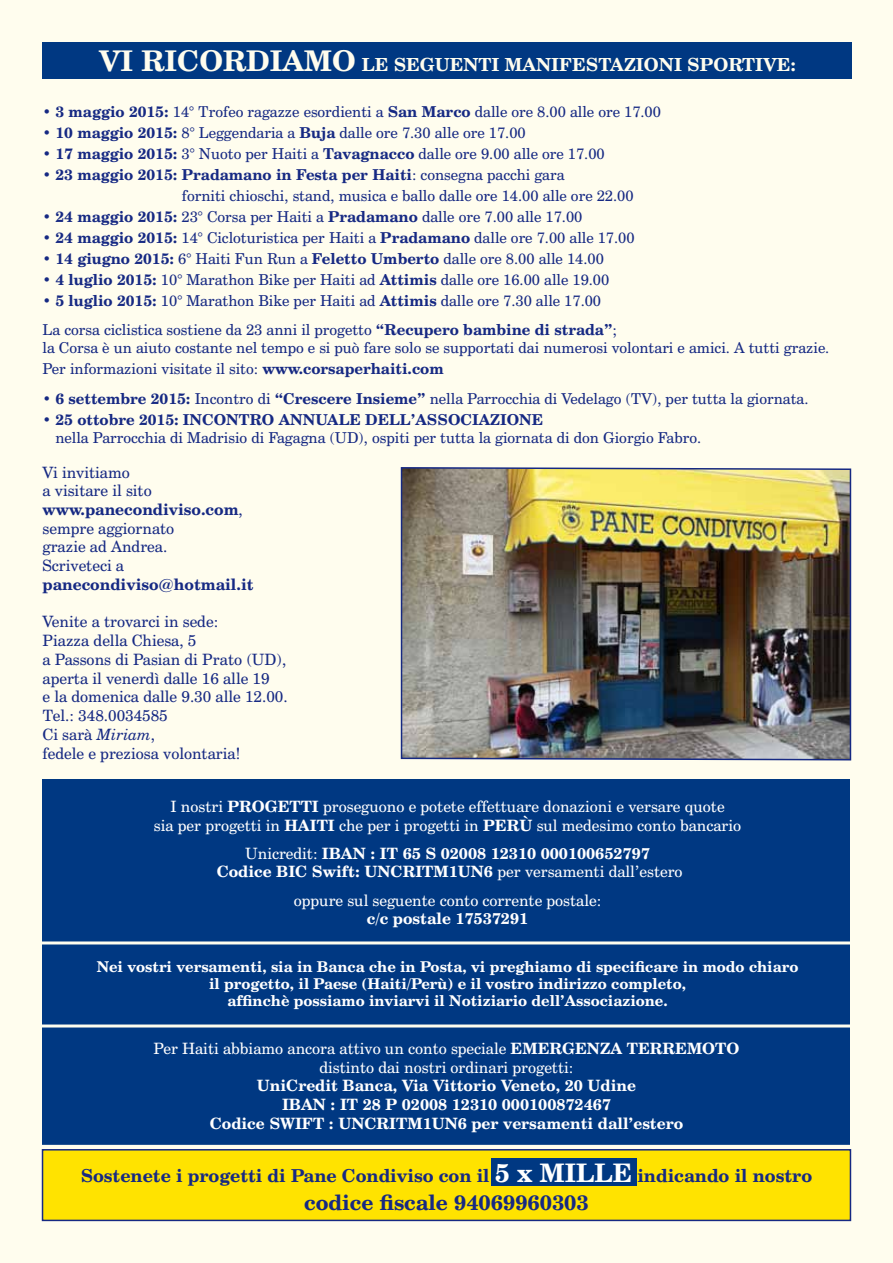
<style>
.page{position:relative;width:893px;height:1263px;background:#fffdee}
.page>*{position:absolute;margin:0;border:0;box-sizing:border-box;transform-origin:0 0}
.t1{font:700 21px "Century Schoolbook BT";color:#162983}
.t2{font:700 18px "Century Schoolbook BT";color:#fffdee}
.t3{font:700 17.85px "Century Schoolbook BT";color:#162983}
.t4{font:15.6px/18.8px "Century Schoolbook BT";color:#162983}
.t5{font:15.6px/18.8px "Century Schoolbook BT";color:#fff;text-align:center}
.t6{font:700 15.6px/18.8px "Century Schoolbook BT";color:#fff;text-align:center}
.t7{font:700 15.6px "Century Schoolbook BT";color:#162983}
.t8{font:15px/21px "Century Schoolbook BT";color:#162983}
.t9{font:700 14.85px/17.1px "Century Schoolbook BT";color:#fff;text-align:center}
.s1{font-size:28.5px}
.s2{font-weight:700}
.s3{font-style:italic}
.s4{font-weight:400}
.s5{font-size:25.5px;color:#fff}
</style>
<div class="page">
<div style="left:43px;top:779px;width:807px;height:441px;background:#003882"></div>
<img style="left:400px;top:467px;width:452px;height:294px">
<div style="left:43px;top:43px;width:809px;height:36px;background:#003882"></div>
<hr style="left:37px;top:941px;width:824px;height:3px;background:#fffdee">
<hr style="left:37px;top:1024px;width:824px;height:3px;background:#fffdee">
<hr style="left:37px;top:1145px;width:824px;height:3px;background:#fffdee">
<hr style="left:37px;top:1147px;width:824px;height:3px;background:#fffdee">
<div style="left:42px;top:1149px;width:809px;height:72px;background:#ffe300;border:2px solid #162983"></div>
<div style="left:491px;top:1158px;width:146px;height:27px;background:#003882"></div>
<p class="t2" style="left:99px;top:53px;width:699px"><span class="s1">VI RICORDIAMO</span> LE SEGUENTI MANIFESTAZIONI SPORTIVE:</p>
<p class="t8" style="left:43px;top:101px;width:620px">• <span class="s2">3 maggio 2015:</span> 14° Trofeo ragazze esordienti a <span class="s2">San Marco</span> dalle ore 8.00 alle ore 17.00</p>
<p class="t8" style="left:43px;top:122px;width:485px">• <span class="s2">10 maggio 2015:</span> 8° Leggendaria a <span class="s2">Buja</span> dalle ore 7.30 alle ore 17.00</p>
<p class="t8" style="left:43px;top:143px;width:564px">• <span class="s2">17 maggio 2015:</span> 3° Nuoto per Haiti a <span class="s2">Tavagnacco</span> dalle ore 9.00 alle ore 17.00</p>
<p class="t8" style="left:182px;top:164px;width:453px;text-indent:-139px">• <span class="s2">23 maggio 2015: Pradamano in Festa per Haiti</span>: consegna pacchi gara<br>forniti chioschi, stand, musica e ballo dalle ore 14.00 alle ore 22.00</p>
<p class="t8" style="left:43px;top:206px;width:541px">• <span class="s2">24 maggio 2015:</span> 23° Corsa per Haiti a <span class="s2">Pradamano</span> dalle ore 7.00 alle 17.00</p>
<p class="t8" style="left:43px;top:227px;width:594px">• <span class="s2">24 maggio 2015:</span> 14° Cicloturistica per Haiti a <span class="s2">Pradamano</span> dalle ore 7.00 alle 17.00</p>
<p class="t8" style="left:43px;top:248px;width:563px">• <span class="s2">14 giugno 2015:</span> 6° Haiti Fun Run a <span class="s2">Feletto Umberto</span> dalle ore 8.00 alle 14.00</p>
<p class="t8" style="left:43px;top:269px;width:568px">• <span class="s2">4 luglio 2015:</span> 10° Marathon Bike per Haiti ad <span class="s2">Attimis</span> dalle ore 16.00 alle 19.00</p>
<p class="t8" style="left:43px;top:287px;width:576px;line-height:28.5px">• <span class="s2">5 luglio 2015:</span> 10° Marathon Bike per Haiti ad <span class="s2">Attimis</span> dalle ore 7.30 alle 17.00<br>La corsa ciclistica sostiene da 23 anni il progetto <span class="s2">“Recupero bambine di strada”</span>;</p>
<p class="t8" style="left:43px;top:337px;width:788px">la Corsa è un aiuto costante nel tempo e si può fare solo se supportati dai numerosi volontari e amici. A tutti grazie.<br>Per informazioni visitate il sito: <span class="s2">www.corsaperhaiti.com</span></p>
<p class="t8" style="left:43px;top:388px;width:767px">• <span class="s2">6 settembre 2015:</span> Incontro di <span class="s2">“Crescere Insieme”</span> nella Parrocchia di Vedelago (TV), per tutta la giornata.</p>
<p class="t8" style="left:55px;top:410px;width:647px;line-height:18px;text-indent:-13px">• <span class="s2">25 ottobre 2015: INCONTRO ANNUALE DELL’ASSOCIAZIONE<br></span>nella Parrocchia di Madrisio di Fagagna (UD), ospiti per tutta la giornata di don Giorgio Fabro.</p>
<p class="t4" style="left:43px;top:462px;width:202px">Vi invitiamo<br>a visitare il sito <span class="s2">www.panecondiviso.com</span>, sempre aggiornato<br>grazie ad Andrea.<br>Scriveteci a</p>
<p class="t7" style="left:43px;top:574px;width:213px">panecondiviso@hotmail.it</p>
<p class="t4" style="left:43px;top:612px;width:247px">Venite a trovarci in sede:<br>Piazza della Chiesa, 5<br>a Passons di Pasian di Prato (UD), aperta il venerdì dalle 16 alle 19<br>e la domenica dalle 9.30 alle 12.00.<br>Tel.: 348.0034585<br>Ci sarà <span class="s3">Miriam</span>,<br>fedele e preziosa volontaria!</p>
<p class="t5" style="left:154px;top:797px;width:589px">I nostri <span class="s2">PROGETTI</span> proseguono e potete effettuare donazioni e versare quote<br>sia per progetti in <span class="s2">HAITI</span> che per i progetti in <span class="s2">PERÙ</span> sul medesimo conto bancario</p>
<p class="t6" style="left:217px;top:843px;width:467px"><span class="s4">Unicredit:</span> IBAN : IT 65 S 02008 12310 000100652797<br>Codice BIC Swift: UNCRITM1UN6 <span class="s4">per versamenti dall’estero</span></p>
<p class="t5" style="left:294px;top:890px;width:309px">oppure sul seguente conto corrente postale:</p>
<p class="t6" style="left:367px;top:909px;width:163px">c/c postale 17537291</p>
<p class="t9" style="left:97px;top:958px;width:703px">Nei vostri versamenti, sia in Banca che in Posta, vi preghiamo di specificare in modo chiaro il progetto, il Paese (Haiti/Perù) e il vostro indirizzo completo,<br>affinchè possiamo inviarvi il Notiziario dell’Associazione.</p>
<p class="t5" style="left:154px;top:1039px;width:587px">Per Haiti abbiamo ancora attivo un conto speciale <span class="s2">EMERGENZA TERREMOTO </span>distinto dai nostri ordinari progetti:</p>
<p class="t6" style="left:210px;top:1076px;width:475px">UniCredit Banca, Via Vittorio Veneto, 20 Udine<br>IBAN : IT 28 P 02008 12310 000100872467<br>Codice SWIFT : UNCRITM1UN6 per versamenti dall’estero</p>
<p class="t3" style="left:81px;top:1164px;width:733px">Sostenete i progetti di Pane Condiviso con il <span class="s5">5 x MILLE</span> indicando il nostro</p>
<h1 class="t1" style="left:304px;top:1189px;width:286px">codice fiscale 94069960303</h1>
</div>
